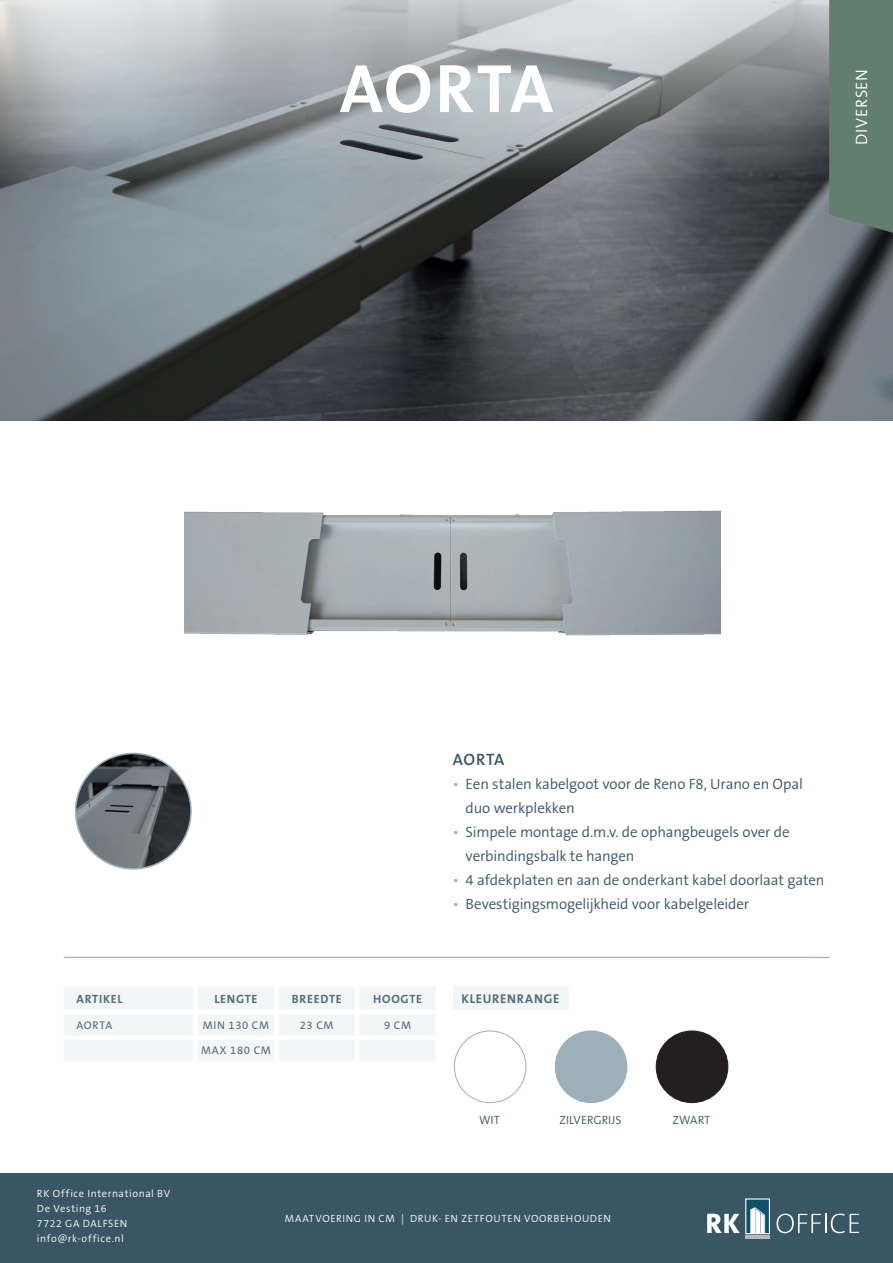
<style>
.page{position:relative;width:893px;height:1263px;background:#fff}
.page>*{position:absolute;margin:0;border:0;box-sizing:border-box;transform-origin:0 0}
.t1{font:700 69px "The Sans B7";letter-spacing:.025em;color:#fff}
.t2{font:300 16.5px "The Sans B4";letter-spacing:.045em;color:#fff}
.t3{font:600 16.5px "The Sans B6";letter-spacing:.04em;color:#395664}
.t4{font:300 15px/24px "The Sans B4";letter-spacing:-.01em;color:#395664}
.t5{font:700 12.75px "The Sans B7";letter-spacing:.06em;color:#556c78}
.t6{font:700 12px "The Sans B7";letter-spacing:.06em;color:#556c78}
.t7{font:300 12px "The Sans B4";color:#395664}
.t8{font:11.25px "The Sans B5 Plain";letter-spacing:.06em;color:#556c78}
.t9{font:300 10.5px/15px "The Sans B4";letter-spacing:.055em;color:#fff}
.s1{color:#9dafb9}
</style>
<div class="page">
<div style="left:0;top:1174px;width:893px;height:89px;background:#395664"></div>
<svg style="left:707px;top:1214px;width:33px;height:19px"></svg>
<svg style="left:776px;top:1213px;width:83px;height:20px"></svg>
<div style="left:746px;top:1199px;width:23px;height:35px;background:#0e4f6c"></div>
<div style="left:745px;top:1198px;width:25px;height:36px;border:1px solid #fff"></div>
<hr style="left:745px;top:1235px;width:25px;height:3px;background:#b6b9b9">
<svg style="left:750px;top:1207px;width:15px;height:27px"></svg>
<hr style="left:64px;top:957px;width:765px;height:1px;background:#9dafb9">
<div style="left:453px;top:986px;width:116px;height:24px;background:#f3f6f7"></div>
<img style="left:0;top:179px;width:893px;height:242px">
<img style="left:185px;top:511px;width:536px;height:124px">
<svg style="left:0;top:0;width:829px;height:179px;background:#9fa4a8"></svg>
<div style="left:454px;top:1030px;width:72px;height:73px;border:1px solid #9dafb9;border-radius:50%"></div>
<div style="left:555px;top:1031px;width:72px;height:71px;background:#9dafb9;border-radius:50%"></div>
<div style="left:555px;top:1030px;width:72px;height:73px;border:1px solid #9dafb9;border-radius:50%"></div>
<div style="left:656px;top:1031px;width:72px;height:71px;background:#231f20;border-radius:50%"></div>
<div style="left:656px;top:1030px;width:72px;height:73px;border:1px solid #231f20;border-radius:50%"></div>
<div style="left:829px;top:0;width:64px;height:233px;background:#627e71"></div>
<img style="left:76px;top:753px;width:115px;height:116px;border-radius:58px">
<div style="left:75px;top:753px;width:117px;height:117px;border:2px solid #9dafb9;border-radius:50%"></div>
<div style="left:64px;top:987px;width:371px;height:74px;background:#f3f6f7"></div>
<div style="left:193px;top:986px;width:5px;height:24px;background:#fff"></div>
<div style="left:274px;top:986px;width:5px;height:24px;background:#fff"></div>
<hr style="left:355px;top:986px;width:4px;height:24px;background:#fff">
<hr style="left:64px;top:1010px;width:132px;height:4px;background:#fff">
<hr style="left:196px;top:1010px;width:80px;height:4px;background:#fff">
<div style="left:193px;top:1014px;width:5px;height:21px;background:#fff"></div>
<hr style="left:276px;top:1010px;width:81px;height:4px;background:#fff">
<div style="left:274px;top:1014px;width:5px;height:21px;background:#fff"></div>
<hr style="left:357px;top:1010px;width:83px;height:4px;background:#fff">
<hr style="left:355px;top:1014px;width:4px;height:21px;background:#fff">
<div style="left:64px;top:1035px;width:132px;height:5px;background:#fff"></div>
<div style="left:196px;top:1035px;width:80px;height:5px;background:#fff"></div>
<div style="left:193px;top:1040px;width:5px;height:21px;background:#fff"></div>
<div style="left:276px;top:1035px;width:81px;height:5px;background:#fff"></div>
<div style="left:274px;top:1040px;width:5px;height:21px;background:#fff"></div>
<div style="left:357px;top:1035px;width:83px;height:5px;background:#fff"></div>
<hr style="left:355px;top:1040px;width:4px;height:21px;background:#fff">
<h1 class="t1" style="left:340px;top:52px;width:215px">AORTA</h1>
<p class="t2" style="left:853px;top:145px;width:77px;rotate:-90deg">DIVERSEN</p>
<p class="t3" style="left:453px;top:750px;width:53px">AORTA</p>
<p class="t4" style="left:466px;top:772px;width:339px;text-indent:-13px"><span class="s1">•</span> Een stalen kabelgoot voor de Reno F8, Urano en Opal duo werkplekken</p>
<p class="t4" style="left:466px;top:820px;width:325px;text-indent:-13px"><span class="s1">•</span> Simpele montage d.m.v. de ophangbeugels over de verbindingsbalk te hangen</p>
<p class="t4" style="left:453px;top:868px;width:373px"><span class="s1">•</span> 4 afdekplaten en aan de onderkant kabel doorlaat gaten</p>
<p class="t4" style="left:453px;top:892px;width:298px"><span class="s1">•</span> Bevestigingsmogelijkheid voor kabelgeleider</p>
<p class="t6" style="left:77px;top:992px;width:48px">ARTIKEL</p>
<p class="t6" style="left:214px;top:992px;width:45px">LENGTE</p>
<p class="t6" style="left:292px;top:992px;width:51px">BREEDTE</p>
<p class="t6" style="left:373px;top:992px;width:50px">HOOGTE</p>
<p class="t8" style="left:77px;top:1019px;width:37px">AORTA</p>
<p class="t8" style="left:203px;top:1019px;width:68px">MIN 130 CM</p>
<p class="t8" style="left:300px;top:1019px;width:35px">23 CM</p>
<p class="t8" style="left:384px;top:1019px;width:29px">9 CM</p>
<p class="t8" style="left:201px;top:1045px;width:71px">MAX 180 CM</p>
<p class="t5" style="left:461px;top:992px;width:99px">KLEURENRANGE</p>
<p class="t7" style="left:479px;top:1113px;width:22px">WIT</p>
<p class="t7" style="left:560px;top:1113px;width:63px">ZILVERGRIJS</p>
<p class="t7" style="left:672px;top:1113px;width:40px">ZWART</p>
<p class="t9" style="left:37px;top:1187px;width:135px">RK Office International BV<br>De Vesting 16<br>7722 GA DALFSEN info@rk-office.nl</p>
<p class="t9" style="left:285px;top:1211px;width:328px">MAATVOERING IN CM | DRUK- EN ZETFOUTEN VOORBEHOUDEN</p>
</div>
